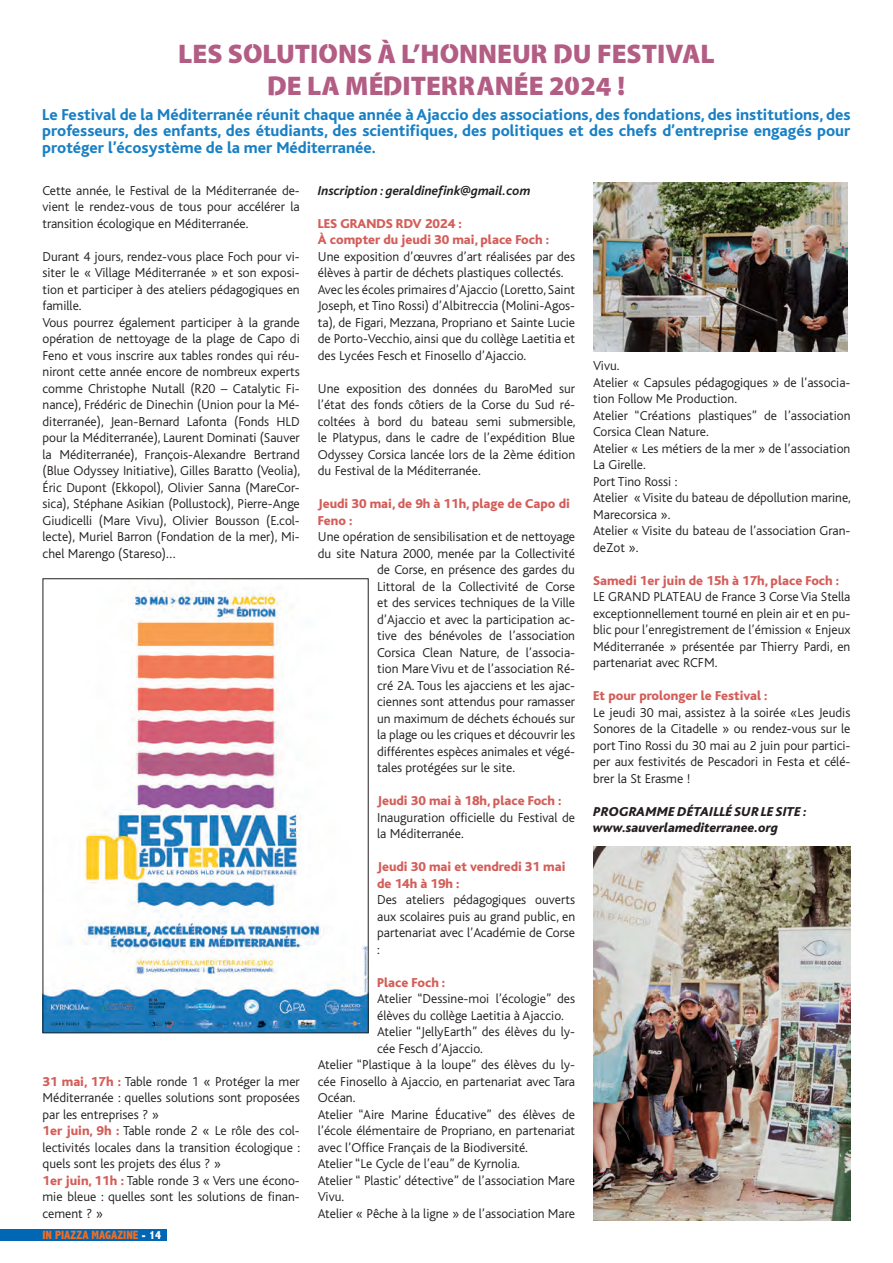
<style>
.page{position:relative;width:893px;height:1263px;background:#fff}
.page>*{position:absolute;margin:0;border:0;box-sizing:border-box;transform-origin:0 0}
.t1{font:900 27px "Cleanvertising";color:#b35d85}
.t2{font:800 16.5px/16.5px "Bliss";color:#1980c4;text-align:justify}
.t3{font:300 13.5px/16.5px "Bliss";color:#231f20;text-align:justify}
.t4{font:800 13.5px/16.5px "Bliss";color:#d35e59}
.t5{font:italic 800 13.5px "Bliss";color:#231f20}
.t6{font:italic 700 13.5px "Bliss";color:#231f20}
.t7{font:800 condensed 12px "Abadi";color:#f36e21}
.s1{font-weight:800;color:#d35e59}
.s2{color:#fff}
</style>
<div class="page">
<div style="left:0;top:1229px;width:167px;height:11px;background:#0166b3"></div>
<img style="left:593px;top:182px;width:255px;height:170px">
<img style="left:593px;top:846px;width:257px;height:374px">
<img style="left:45px;top:588px;width:322px;height:443px">
<div style="left:43px;top:578px;width:326px;height:455px;border:1px solid #231f20"></div>
<p class="t1" style="left:178px;top:32px;width:538px">LES SOLUTIONS À L’HONNEUR DU FESTIVAL</p>
<p class="t1" style="left:268px;top:64px;width:358px">DE LA MÉDITERRANÉE 2024 !</p>
<p class="t2" style="left:42px;top:107px;width:810px">Le Festival de la Méditerranée réunit chaque année à Ajaccio des associations, des fondations, des institutions, des professeurs, des enfants, des étudiants, des scientifiques, des politiques et des chefs d’entreprise engagés pour protéger l’écosystème de la mer Méditerranée.</p>
<p class="t3" style="left:43px;top:182px;width:259px">Cette année, le Festival de la Méditerranée de&shy;vient le rendez-vous de tous pour accélérer la transition écologique en Méditerranée.</p>
<p class="t3" style="left:43px;top:248px;width:259px">Durant 4 jours, rendez-vous place Foch pour vi&shy;siter le « Village Méditerranée » et son exposi&shy;tion et participer à des ateliers pédagogiques en famille.</p>
<p class="t3" style="left:43px;top:314px;width:259px">Vous pourrez également participer à la grande opération de nettoyage de la plage de Capo di Feno et vous inscrire aux tables rondes qui réu&shy;niront cette année encore de nombreux experts comme Christophe Nutall (R20 – Catalytic Fi&shy;nance), Frédéric de Dinechin (Union pour la Mé&shy;diterranée), Jean-Bernard Lafonta (Fonds HLD pour la Méditerranée), Laurent Dominati (Sauver la Méditerranée), François-Alexandre Bertrand (Blue Odyssey Initiative), Gilles Baratto (Veolia), Éric Dupont (Ekkopol), Olivier Sanna (MareCor&shy;sica), Stéphane Asikian (Pollustock), Pierre-Ange Giudicelli (Mare Vivu), Olivier Bousson (E.col&shy;lecte), Muriel Barron (Fondation de la mer), Mi&shy;chel Marengo (Stareso)…</p>
<p class="t3" style="left:43px;top:1073px;width:259px"><span class="s1">31 mai, 17h :</span> Table ronde 1 « Protéger la mer Méditerranée : quelles solutions sont proposées par les entreprises ? »</p>
<p class="t3" style="left:43px;top:1123px;width:259px"><span class="s1">1er juin, 9h :</span> Table ronde 2 « Le rôle des col&shy;lectivités locales dans la transition écologique : quels sont les projets des élus ? »</p>
<p class="t3" style="left:43px;top:1172px;width:259px"><span class="s1">1er juin, 11h :</span> Table ronde 3 « Vers une écono&shy;mie bleue : quelles sont les solutions de finan&shy;cement ? »</p>
<p class="t7" style="left:43px;top:1228px;width:120px">IN PIAZZA MAGAZINE <span class="s2">- 14</span></p>
<p class="t6" style="left:318px;top:183px;width:214px">Inscription : geraldinefink@gmail.com</p>
<p class="t4" style="left:318px;top:215px;width:145px">LES GRANDS RDV 2024 :</p>
<p class="t4" style="left:318px;top:232px;width:233px">À compter du jeudi 30 mai, place Foch :</p>
<p class="t3" style="left:318px;top:248px;width:259px">Une exposition d’œuvres d’art réalisées par des élèves à partir de déchets plastiques collectés.</p>
<p class="t3" style="left:318px;top:281px;width:259px">Avec les écoles primaires d’Ajaccio (Loretto, Saint Joseph, et Tino Rossi) d’Albitreccia (Molini-Agos&shy;ta), de Figari, Mezzana, Propriano et Sainte Lucie de Porto-Vecchio, ainsi que du collège Laetitia et des Lycées Fesch et Finosello d’Ajaccio.</p>
<p class="t3" style="left:318px;top:380px;width:259px">Une exposition des données du BaroMed sur l’état des fonds côtiers de la Corse du Sud ré&shy;coltées à bord du bateau semi submersible, le Platypus, dans le cadre de l’expédition Blue Odyssey Corsica lancée lors de la 2ème édition du Festival de la Méditerranée.</p>
<p class="t4" style="left:318px;top:496px;width:254px">Jeudi 30 mai, de 9h à 11h, plage de Capo di<br>Feno :</p>
<p class="t3" style="left:318px;top:529px;width:259px">Une opération de sensibilisation et de nettoyage</p>
<p class="t3" style="left:318px;top:545px;width:259px">du site Natura 2000, menée par la Collectivité</p>
<p class="t3" style="left:377px;top:562px;width:199px">de Corse, en présence des gardes du</p>
<p class="t3" style="left:377px;top:578px;width:200px">Littoral de la Collectivité de Corse</p>
<p class="t3" style="left:377px;top:595px;width:200px">et des services techniques de la Ville</p>
<p class="t3" style="left:377px;top:611px;width:200px">d’Ajaccio et avec la participation ac-</p>
<p class="t3" style="left:377px;top:628px;width:199px">tive des bénévoles de l’association</p>
<p class="t3" style="left:377px;top:644px;width:200px">Corsica Clean Nature, de l’associa-</p>
<p class="t3" style="left:377px;top:661px;width:200px">tion Mare Vivu et de l’association Ré-</p>
<p class="t3" style="left:377px;top:677px;width:200px">cré 2A. Tous les ajacciens et les ajac-</p>
<p class="t3" style="left:377px;top:694px;width:199px">ciennes sont attendus pour ramasser</p>
<p class="t3" style="left:377px;top:710px;width:200px">un maximum de déchets échoués sur</p>
<p class="t3" style="left:377px;top:727px;width:199px">la plage ou les criques et découvrir les</p>
<p class="t3" style="left:377px;top:743px;width:200px">différentes espèces animales et végé-</p>
<p class="t3" style="left:377px;top:760px;width:139px">tales protégées sur le site.</p>
<p class="t4" style="left:377px;top:793px;width:186px">Jeudi 30 mai à 18h, place Foch :</p>
<p class="t3" style="left:377px;top:809px;width:199px">Inauguration officielle du Festival de la Méditerranée.</p>
<p class="t4" style="left:377px;top:859px;width:190px">Jeudi 30 mai et vendredi 31 mai de 14h à 19h :</p>
<p class="t3" style="left:377px;top:892px;width:200px">Des ateliers pédagogiques ouverts aux scolaires puis au grand public, en partenariat avec l’Académie de Corse :</p>
<p class="t4" style="left:377px;top:974px;width:70px">Place Foch :</p>
<p class="t3" style="left:377px;top:990px;width:199px">Atelier “Dessine-moi l’écologie” des élèves du collège Laetitia à Ajaccio.</p>
<p class="t3" style="left:377px;top:1023px;width:200px">Atelier “JellyEarth” des élèves du ly&shy;cée Fesch d’Ajaccio.</p>
<p class="t3" style="left:318px;top:1056px;width:259px">Atelier “Plastique à la loupe” des élèves du ly&shy;cée Finosello à Ajaccio, en partenariat avec Tara Océan.</p>
<p class="t3" style="left:318px;top:1106px;width:259px">Atelier “Aire Marine Éducative” des élèves de l’école élémentaire de Propriano, en partenariat avec l’Office Français de la Biodiversité.</p>
<p class="t3" style="left:318px;top:1155px;width:204px">Atelier “Le Cycle de l’eau” de Kyrnolia.</p>
<p class="t3" style="left:318px;top:1172px;width:259px">Atelier “ Plastic’ détective” de l’association Mare<br>Vivu.</p>
<p class="t3" style="left:318px;top:1205px;width:259px">Atelier « Pêche à la ligne » de l’association Mare</p>
<p class="t3" style="left:593px;top:358px;width:28px">Vivu.</p>
<p class="t3" style="left:593px;top:374px;width:259px">Atelier « Capsules pédagogiques » de l’associa&shy;tion Follow Me Production.</p>
<p class="t3" style="left:593px;top:407px;width:259px">Atelier “Créations plastiques” de l’association<br>Corsica Clean Nature.</p>
<p class="t3" style="left:593px;top:440px;width:259px">Atelier « Les métiers de la mer » de l’association<br>La Girelle.</p>
<p class="t3" style="left:593px;top:473px;width:86px">Port Tino Rossi :</p>
<p class="t3" style="left:593px;top:490px;width:259px">Atelier « Visite du bateau de dépollution marine,<br>Marecorsica ».</p>
<p class="t3" style="left:593px;top:523px;width:259px">Atelier « Visite du bateau de l’association Gran&shy;deZot ».</p>
<p class="t4" style="left:593px;top:572px;width:248px">Samedi 1er juin de 15h à 17h, place Foch :</p>
<p class="t3" style="left:593px;top:589px;width:259px">LE GRAND PLATEAU de France 3 Corse Via Stella exceptionnellement tourné en plein air et en pu&shy;blic pour l’enregistrement de l’émission « Enjeux Méditerranée » présentée par Thierry Pardi, en partenariat avec RCFM.</p>
<p class="t4" style="left:593px;top:688px;width:176px">Et pour prolonger le Festival :</p>
<p class="t3" style="left:593px;top:704px;width:259px">Le jeudi 30 mai, assistez à la soirée «Les Jeudis Sonores de la Citadelle » ou rendez-vous sur le port Tino Rossi du 30 mai au 2 juin pour partici&shy;per aux festivités de Pescadori in Festa et célé&shy;brer la St Erasme !</p>
<p class="t5" style="left:593px;top:804px;width:215px">PROGRAMME DÉTAILLÉ SUR LE SITE :</p>
<p class="t5" style="left:593px;top:821px;width:187px">www.sauverlamediterranee.org</p>
</div>
